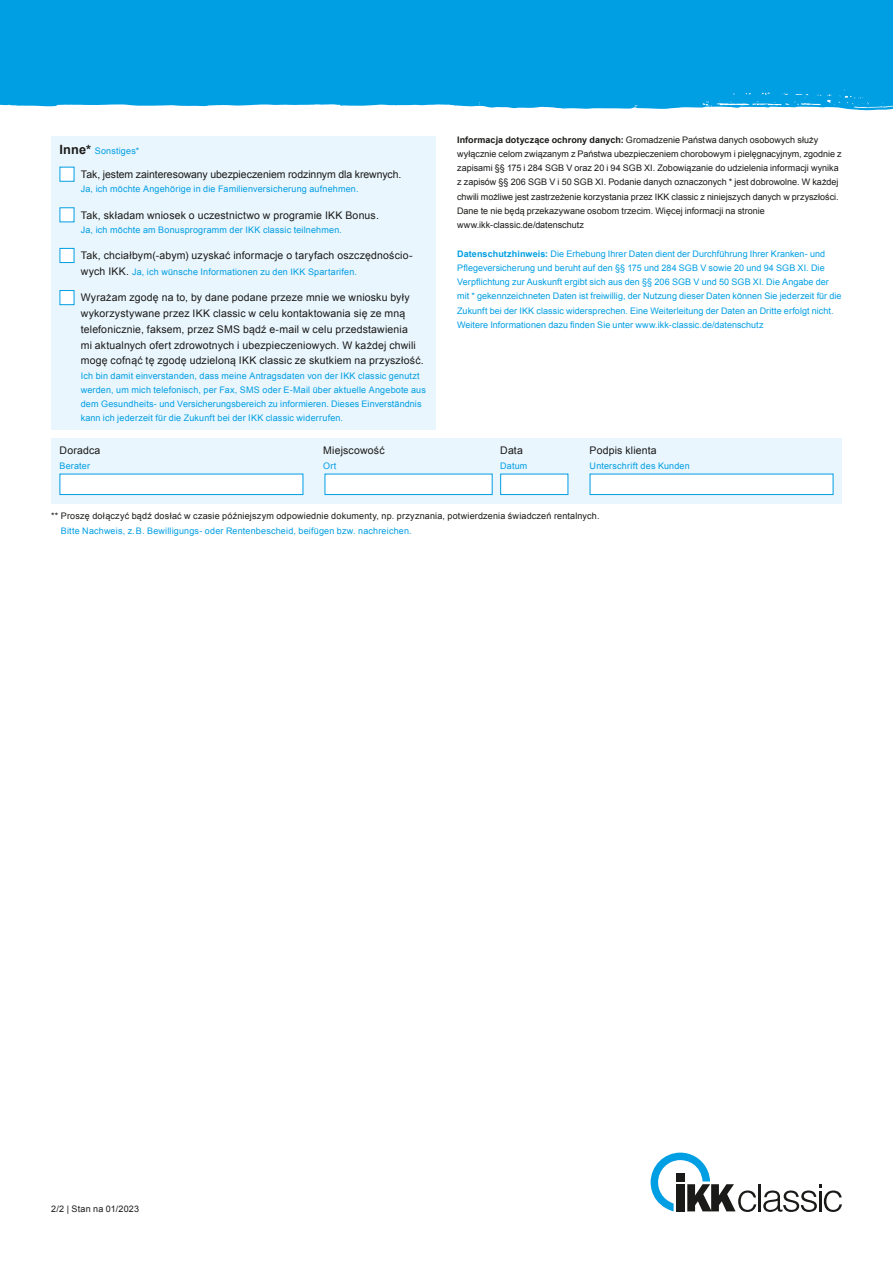
<style>
.page{position:relative;width:893px;height:1263px;background:#fff}
.page>*{position:absolute;margin:0;border:0;box-sizing:border-box;transform-origin:0 0}
.t1{font:10.5px/15.8px "Arial";letter-spacing:.015em;color:#1a1a18}
.t2{font:10.5px "Arial";letter-spacing:-.005em;color:#1a1a18}
.Fußnoten_LucidaSans{font:9px/14.2px "Arial";letter-spacing:.015em;color:#009ee3}
.Fußnoten_LucidaSans-2{font:9px/14.2px "Arial";letter-spacing:.005em;color:#1a1a18}
.Fußnoten_LucidaSans-3{font:9px "Arial";letter-spacing:.025em;color:#1a1a18}
.Subheadline_LucidaSa{font:9px "Arial";letter-spacing:.025em;color:#009ee3}
.s1{font-weight:700;font-size:12.75px;color:#1a1a18}
.s2{font-size:10.5px;color:#1a1a18}
.s3{font-weight:700}
.s4{color:#009ee3}
</style>
<div class="page">
<div style="left:0;top:0;width:893px;height:110px;background:#009ee3"></div>
<div style="left:51px;top:136px;width:385px;height:294px;background:#eaf6fe"></div>
<div style="left:60px;top:167px;width:14px;height:14px;background:#fff"></div>
<div style="left:60px;top:167px;width:14px;height:15px;border:1px solid #009ee3"></div>
<div style="left:60px;top:208px;width:14px;height:14px;background:#fff"></div>
<div style="left:60px;top:248px;width:14px;height:15px;background:#fff"></div>
<div style="left:60px;top:248px;width:14px;height:15px;border:1px solid #009ee3"></div>
<div style="left:60px;top:291px;width:14px;height:14px;background:#fff"></div>
<div style="left:60px;top:290px;width:14px;height:15px;border:1px solid #009ee3"></div>
<div style="left:51px;top:438px;width:791px;height:65px;background:#eaf6fe"></div>
<div style="left:60px;top:474px;width:243px;height:21px;background:#fff;border:1px solid #009ee3"></div>
<div style="left:325px;top:474px;width:168px;height:21px;background:#fff;border:1px solid #009ee3"></div>
<div style="left:500px;top:474px;width:68px;height:21px;background:#fff;border:1px solid #009ee3"></div>
<div style="left:590px;top:474px;width:243px;height:21px;background:#fff;border:1px solid #009ee3"></div>
<svg style="left:651px;top:1152px;width:105px;height:60px"></svg>
<hr style="left:759px;top:1184px;width:2px;height:27px;background:#1a1a18">
<svg style="left:763px;top:1184px;width:79px;height:28px"></svg>
<p class="Subheadline_LucidaSa" style="left:60px;top:145px;width:81px"><span class="s1">Inne*</span> Sonstiges*</p>
<p class="t2" style="left:81px;top:167px;width:322px">Tak, jestem zainteresowany ubezpieczeniem rodzinnym dla krewnych.</p>
<p class="Fußnoten_LucidaSans" style="left:81px;top:182px;width:279px">Ja, ich möchte Angehörige in die Familienversicherung aufnehmen.</p>
<p class="t1" style="left:81px;top:207px;width:300px">Tak, składam wniosek o uczestnictwo w programie IKK Bonus.</p>
<p class="Fußnoten_LucidaSans" style="left:81px;top:223px;width:263px">Ja, ich möchte am Bonusprogramm der IKK classic teilnehmen.</p>
<p class="t1" style="left:81px;top:248px;width:333px">Tak, chciałbym(-abym) uzyskać informacje o taryfach oszczędnościo-</p>
<p class="Fußnoten_LucidaSans" style="left:81px;top:265px;width:278px"><span class="s2">wych IKK.</span> Ja, ich wünsche Informationen zu den IKK Spartarifen.</p>
<p class="t1" style="left:81px;top:290px;width:344px">Wyrażam zgodę na to, by dane podane przeze mnie we wniosku były wykorzystywane przez IKK classic w celu kontaktowania się ze mną telefonicznie, faksem, przez SMS bądź e-mail w celu przedstawienia<br>mi aktualnych ofert zdrowotnych i ubezpieczeniowych. W każdej chwili mogę cofnąć tę zgodę udzieloną IKK classic ze skutkiem na przyszłość.</p>
<p class="Fußnoten_LucidaSans" style="left:81px;top:368px;width:347px">Ich bin damit einverstanden, dass meine Antragsdaten von der IKK classic genutzt werden, um mich telefonisch, per Fax, SMS oder E-Mail über aktuelle Angebote aus dem Gesundheits- und Versicherungsbereich zu informieren. Dieses Einverständnis kann ich jederzeit für die Zukunft bei der IKK classic widerrufen.</p>
<p class="Fußnoten_LucidaSans-2" style="left:457px;top:132px;width:386px"><span class="s3">Informacja dotyczące ochrony danych:</span> Gromadzenie Państwa danych osobowych służy wyłącznie celom związanym z Państwa ubezpieczeniem chorobowym i pielęgnacyjnym, zgodnie z zapisami §§ 175 i 284 SGB V oraz 20 i 94 SGB XI. Zobowiązanie do udzielenia informacji wynika z zapisów §§ 206 SGB V i 50 SGB XI. Podanie danych oznaczonych * jest dobrowolne. W każdej chwili możliwe jest zastrzeżenie korzystania przez IKK classic z niniejszych danych w przyszłości.<br>Dane te nie będą przekazywane osobom trzecim. Więcej informacji na stronie www.ikk-classic.de/datenschutz</p>
<p class="Fußnoten_LucidaSans" style="left:457px;top:246px;width:386px"><span class="s3">Datenschutzhinweis:</span> Die Erhebung Ihrer Daten dient der Durchführung Ihrer Kranken- und Pflegeversicherung und beruht auf den §§ 175 und 284 SGB V sowie 20 und 94 SGB XI. Die Verpflichtung zur Auskunft ergibt sich aus den §§ 206 SGB V und 50 SGB XI. Die Angabe der mit * gekennzeichneten Daten ist freiwillig, der Nutzung dieser Daten können Sie jederzeit für die Zukunft bei der IKK classic widersprechen. Eine Weiterleitung der Daten an Dritte erfolgt nicht.<br>Weitere Informationen dazu finden Sie unter www.ikk-classic.de/datenschutz</p>
<p class="t1" style="left:60px;top:443px;width:42px">Doradca</p>
<p class="t1" style="left:323px;top:443px;width:63px">Miejscowość</p>
<p class="t1" style="left:500px;top:443px;width:24px">Data</p>
<p class="t1" style="left:590px;top:443px;width:69px">Podpis klienta</p>
<p class="Fußnoten_LucidaSans" style="left:60px;top:458px;width:32px">Berater</p>
<p class="Fußnoten_LucidaSans" style="left:323px;top:458px;width:15px">Ort</p>
<p class="Fußnoten_LucidaSans" style="left:500px;top:458px;width:29px">Datum</p>
<p class="Fußnoten_LucidaSans" style="left:590px;top:458px;width:102px">Unterschrift des Kunden</p>
<p class="Fußnoten_LucidaSans-2" style="left:61px;top:509px;width:540px;text-indent:-10px">** Proszę dołączyć bądź dosłać w czasie późniejszym odpowiednie dokumenty, np. przyznania, potwierdzenia świadczeń rentalnych.<br><span class="s4">Bitte Nachweis, z.B. Bewilligungs- oder Rentenbescheid, beifügen bzw. nachreichen.</span></p>
<p class="Fußnoten_LucidaSans-3" style="left:51px;top:1203px;width:90px">2/2 | Stan na 01/2023</p>
</div>
